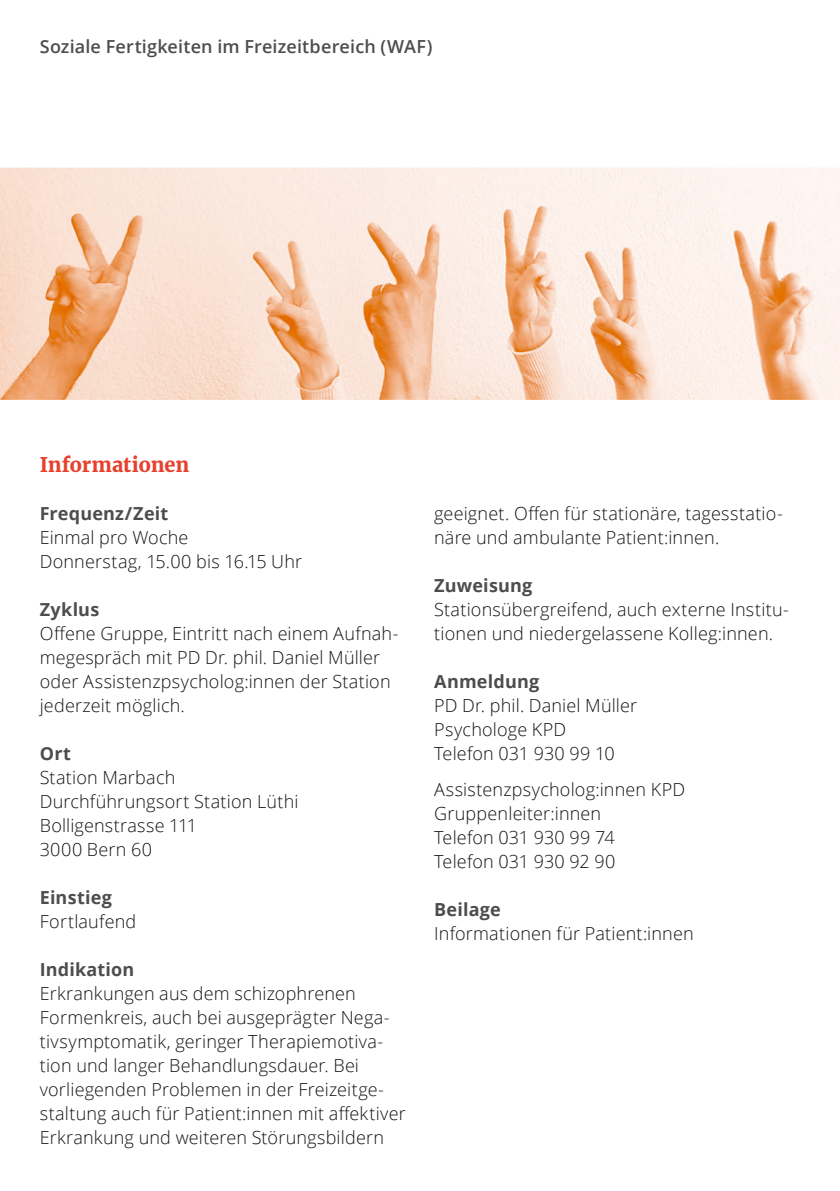
<style>
.page{position:relative;width:840px;height:1191px;background:#fff}
.page>*{position:absolute;margin:0;border:0;box-sizing:border-box;transform-origin:0 0}
.t1{font:700 20px "Merriweather";letter-spacing:-.005em;color:#e7412d}
.t2{font:300 18px/24px "Open Sans";letter-spacing:.01em;color:#131413}
.t3{font:700 18px "Open Sans";letter-spacing:.01em;color:#4d4d4c}
.t4{font:600 18px "Open Sans";letter-spacing:.01em;color:#4d4d4c}
</style>
<div class="page">
<img style="left:1px;top:167px;width:838px;height:233px">
<img style="left:0;top:167px;width:1px;height:233px">
<p class="t4" style="left:40px;top:35px;width:394px">Soziale Fertigkeiten im Freizeitbereich (WAF)</p>
<p class="t1" style="left:40px;top:452px;width:151px">Informationen</p>
<p class="t3" style="left:40px;top:500px;width:130px">Frequenz/Zeit</p>
<p class="t2" style="left:40px;top:525px;width:264px">Einmal pro Woche<br>Donnerstag, 15.00 bis 16.15 Uhr</p>
<p class="t3" style="left:40px;top:596px;width:61px">Zyklus</p>
<p class="t2" style="left:40px;top:621px;width:360px">Offene Gruppe, Eintritt nach einem Aufnah&shy;megespräch mit PD Dr. phil. Daniel Müller oder Assistenzpsycholog:innen der Station jederzeit möglich.</p>
<p class="t3" style="left:40px;top:740px;width:33px">Ort</p>
<p class="t2" style="left:40px;top:765px;width:260px">Station Marbach<br>Durchführungsort Station Lüthi<br>Bolligenstrasse 111<br>3000 Bern 60</p>
<p class="t3" style="left:40px;top:884px;width:74px">Einstieg</p>
<p class="t2" style="left:40px;top:909px;width:98px">Fortlaufend</p>
<p class="t3" style="left:40px;top:956px;width:96px">Indikation</p>
<p class="t2" style="left:40px;top:981px;width:367px">Erkrankungen aus dem schizophrenen Formenkreis, auch bei ausgeprägter Nega&shy;tivsymptomatik, geringer Therapiemotiva&shy;tion und langer Behandlungsdauer. Bei vorliegenden Problemen in der Freizeitge&shy;staltung auch für Patient:innen mit affektiver Erkrankung und weiteren Störungsbildern</p>
<p class="t2" style="left:434px;top:501px;width:350px">geeignet. Offen für stationäre, tagesstatio&shy;näre und ambulante Patient:innen.</p>
<p class="t3" style="left:434px;top:572px;width:100px">Zuweisung</p>
<p class="t2" style="left:434px;top:597px;width:356px">Stationsübergreifend, auch externe Institu&shy;tionen und niedergelassene Kolleg:innen.</p>
<p class="t3" style="left:434px;top:668px;width:106px">Anmeldung</p>
<p class="t2" style="left:434px;top:693px;width:204px">PD Dr. phil. Daniel Müller<br>Psychologe KPD<br>Telefon 031 930 99 10</p>
<p class="t2" style="left:434px;top:777px;width:252px">Assistenzpsycholog:innen KPD<br>Gruppenleiter:innen<br>Telefon 031 930 99 74<br>Telefon 031 930 92 90</p>
<p class="t3" style="left:434px;top:896px;width:68px">Beilage</p>
<p class="t2" style="left:434px;top:921px;width:261px">Informationen für Patient:innen</p>
</div>
